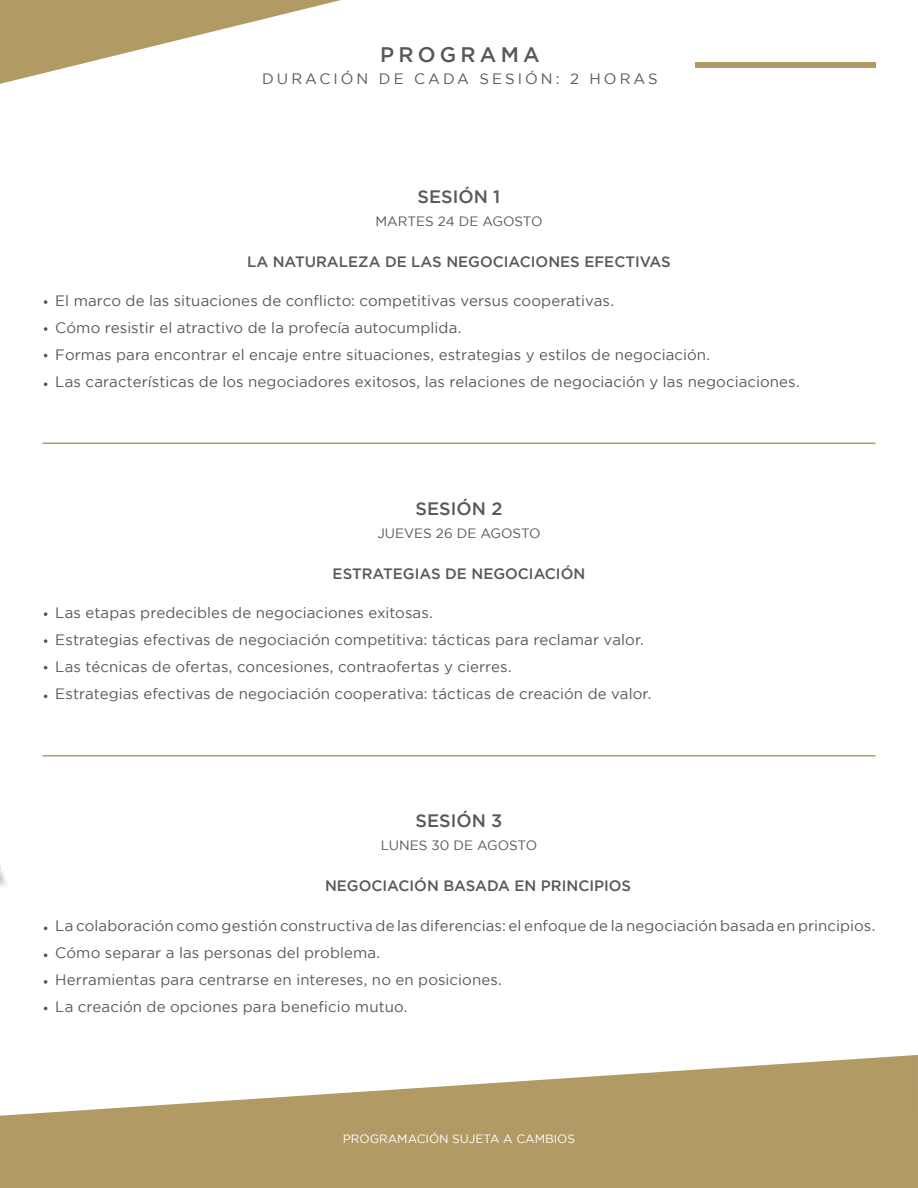
<style>
.page{position:relative;width:918px;height:1188px;background:#fff}
.page>*{position:absolute;margin:0;border:0;box-sizing:border-box;transform-origin:0 0}
.t1{font:500 21px "Gotham HTF";letter-spacing:.2em;color:#585856}
.t2{font:500 18px "Gotham HTF";color:#585856}
.t3{font:15px/27px "Gotham HTF";letter-spacing:.01em;color:#585856}
.t4{font:500 15px "Gotham HTF";color:#585856}
.t5{font:15px "Gotham HTF";letter-spacing:.2em;color:#585856}
.t6{font:13.5px "Gotham HTF";color:#585856}
.t7{font:12px "Gotham HTF";color:#fff}
</style>
<div class="page">
<div style="left:0;top:867px;width:8px;height:22px;background:#000;opacity:.75"></div>
<div style="left:695px;top:63px;width:180px;height:5px;background:#b29a65"></div>
<svg style="left:0;top:0;width:341px;height:84px"></svg>
<hr style="left:43px;top:443px;width:832px;height:1px;background:#b29a65">
<hr style="left:43px;top:755px;width:832px;height:2px;background:#b29a65">
<svg style="left:44px;top:327px;width:3px;height:4px"></svg>
<svg style="left:44px;top:639px;width:3px;height:4px"></svg>
<svg style="left:44px;top:666px;width:3px;height:4px"></svg>
<svg style="left:44px;top:980px;width:3px;height:4px"></svg>
<svg style="left:44px;top:382px;width:3px;height:4px"></svg>
<svg style="left:44px;top:300px;width:3px;height:4px"></svg>
<svg style="left:44px;top:612px;width:3px;height:4px"></svg>
<svg style="left:0;top:1055px;width:918px;height:133px;fill:#b29a65"></svg>
<h1 class="t1" style="left:380px;top:42px;width:161px">PROGRAMA</h1>
<p class="t5" style="left:262px;top:71px;width:397px">DURACIÓN DE CADA SESIÓN: 2 HORAS</p>
<p class="t2" style="left:418px;top:187px;width:84px">SESIÓN 1</p>
<p class="t6" style="left:375px;top:213px;width:169px">MARTES 24 DE AGOSTO</p>
<p class="t4" style="left:247px;top:253px;width:425px">LA NATURALEZA DE LAS NEGOCIACIONES EFECTIVAS</p>
<p class="t3" style="left:55px;top:287px;width:746px">El marco de las situaciones de conflicto: competitivas versus cooperativas.<br>Cómo resistir el atractivo de la profecía autocumplida.<br>Formas para encontrar el encaje entre situaciones, estrategias y estilos de negociación.<br>Las características de los negociadores exitosos, las relaciones de negociación y las negociaciones.</p>
<p class="t2" style="left:416px;top:499px;width:88px">SESIÓN 2</p>
<p class="t6" style="left:377px;top:526px;width:165px">JUEVES 26 DE AGOSTO</p>
<p class="t4" style="left:333px;top:566px;width:254px">ESTRATEGIAS DE NEGOCIACIÓN</p>
<p class="t3" style="left:55px;top:599px;width:598px">Las etapas predecibles de negociaciones exitosas.<br>Estrategias efectivas de negociación competitiva: tácticas para reclamar valor.<br>Las técnicas de ofertas, concesiones, contraofertas y cierres.<br>Estrategias efectivas de negociación cooperativa: tácticas de creación de valor.</p>
<p class="t2" style="left:416px;top:811px;width:88px">SESIÓN 3</p>
<p class="t6" style="left:381px;top:838px;width:158px">LUNES 30 DE AGOSTO</p>
<p class="t4" style="left:325px;top:878px;width:308px">NEGOCIACIÓN BASADA EN PRINCIPIOS</p>
<p class="t3" style="left:55px;top:912px;width:822px">La colaboración como gestión constructiva de las diferencias: el enfoque de la negociación basada en principios.<br>Cómo separar a las personas del problema.<br>Herramientas para centrarse en intereses, no en posiciones.<br>La creación de opciones para beneficio mutuo.</p>
<p class="t7" style="left:343px;top:1132px;width:234px">PROGRAMACIÓN SUJETA A CAMBIOS</p>
</div>
